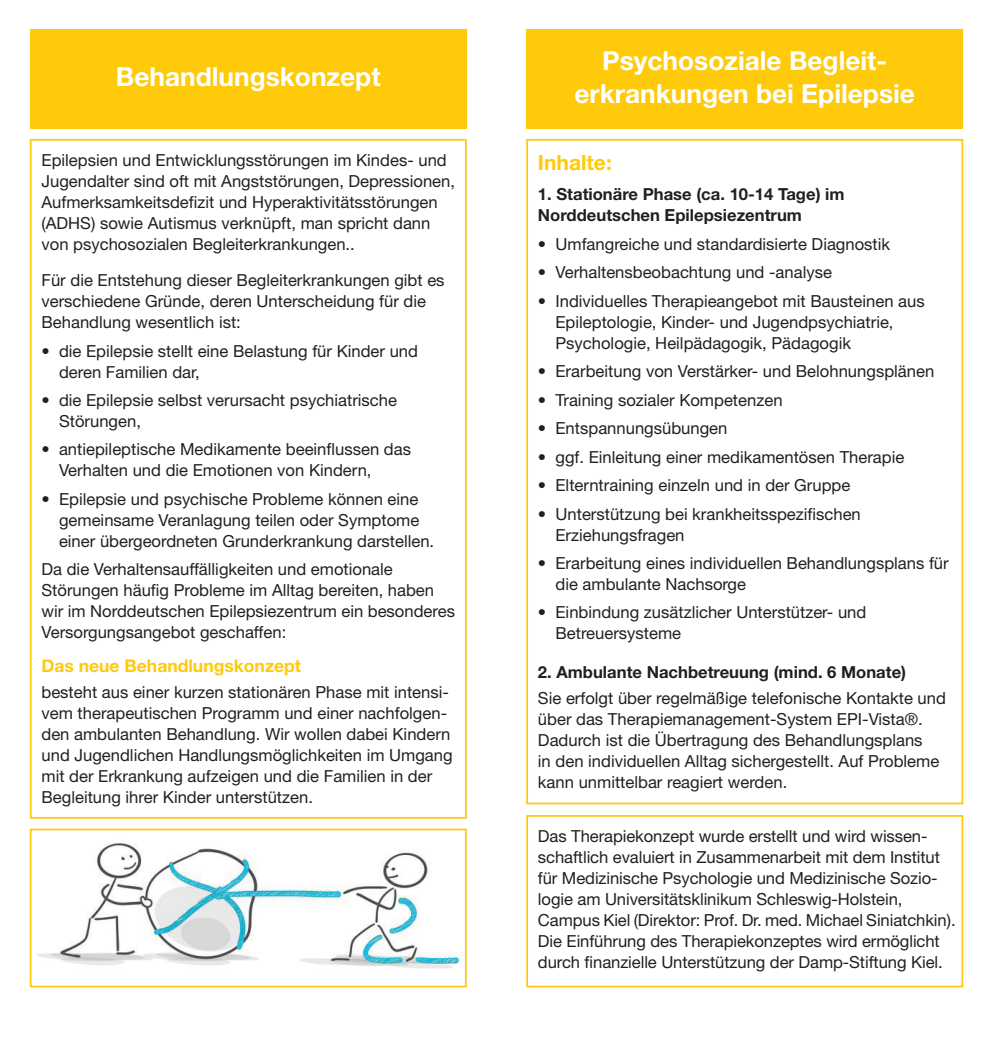
<style>
.page{position:relative;width:993px;height:1042px;background:#fff}
.page>*{position:absolute;margin:0;border:0;box-sizing:border-box;transform-origin:0 0}
.t1{font:700 26.25px/33.2px "Helvetica Neue";color:#fff;text-align:center}
.t2{font:700 21px "Helvetica Neue";color:#feca0a}
.t3{font:700 17.5px "Helvetica Neue";color:#feca0a}
.t4{font:16.62px/21px "Helvetica Neue";color:#231f20}
.t5{font:700 16.62px/21px "Helvetica Neue";color:#231f20}
</style>
<div class="page">
<div style="left:526px;top:139px;width:436px;height:665px;border:2px solid #feca0a"></div>
<img style="left:37px;top:843px;width:426px;height:126px">
<div style="left:30px;top:828px;width:436px;height:159px;border:2px solid #feca0a"></div>
<div style="left:30px;top:139px;width:436px;height:680px;border:2px solid #feca0a"></div>
<div style="left:526px;top:815px;width:436px;height:172px;border:2px solid #feca0a"></div>
<div style="left:30px;top:30px;width:436px;height:99px;background:#feca0a"></div>
<div style="left:526px;top:30px;width:436px;height:99px;background:#feca0a"></div>
<h1 class="t1" style="left:116px;top:60px;width:266px">Behandlungskonzept</h1>
<p class="t4" style="left:41px;top:149px;width:415px">Epilepsien und Entwicklungsstörungen im Kindes- und Jugendalter sind oft mit Angststörungen, Depressionen, Aufmerksamkeitsdefizit und Hyperaktivitätsstörungen (ADHS) sowie Autismus verknüpft, man spricht dann von psychosozialen Begleiterkrankungen..</p>
<p class="t4" style="left:41px;top:269px;width:404px">Für die Entstehung dieser Begleiterkrankungen gibt es verschiedene Gründe, deren Unterscheidung für die<br>Behandlung wesentlich ist:</p>
<p class="t4" style="left:59px;top:340px;width:360px;text-indent:-18px">• die Epilepsie stellt eine Belastung für Kinder und deren Familien dar,</p>
<p class="t4" style="left:59px;top:389px;width:339px;text-indent:-18px">• die Epilepsie selbst verursacht psychiatrische<br>Störungen,</p>
<p class="t4" style="left:59px;top:439px;width:353px;text-indent:-18px">• antiepileptische Medikamente beeinflussen das<br>Verhalten und die Emotionen von Kindern,</p>
<p class="t4" style="left:59px;top:488px;width:376px;text-indent:-18px">• Epilepsie und psychische Probleme können eine gemeinsame Veranlagung teilen oder Symptome einer übergeordneten Grunderkrankung darstellen.</p>
<p class="t4" style="left:41px;top:559px;width:415px">Da die Verhaltensauffälligkeiten und emotionale Störungen häufig Probleme im Alltag bereiten, haben wir im Norddeutschen Epilepsiezentrum ein besonderes Versorgungsangebot geschaffen:</p>
<p class="t3" style="left:41px;top:655px;width:261px">Das neue Behandlungskonzept</p>
<p class="t4" style="left:41px;top:681px;width:412px">besteht aus einer kurzen stationären Phase mit intensi&shy;vem therapeutischen Programm und einer nachfolgen&shy;den ambulanten Behandlung. Wir wollen dabei Kindern und Jugendlichen Handlungsmöglichkeiten im Umgang mit der Erkrankung aufzeigen und die Familien in der Begleitung ihrer Kinder unterstützen.</p>
<h1 class="t1" style="left:574px;top:43px;width:342px">Psychosoziale Begleit&shy;erkrankungen bei Epilepsie</h1>
<p class="t2" style="left:537px;top:149px;width:75px">Inhalte:</p>
<p class="t5" style="left:537px;top:184px;width:308px">1. Stationäre Phase (ca. 10-14 Tage) im<br>Norddeutschen Epilepsiezentrum</p>
<p class="t4" style="left:537px;top:233px;width:353px">• Umfangreiche und standardisierte Diagnostik</p>
<p class="t4" style="left:537px;top:262px;width:295px">• Verhaltensbeobachtung und -analyse</p>
<p class="t4" style="left:555px;top:290px;width:370px;text-indent:-18px">• Individuelles Therapieangebot mit Bausteinen aus<br>Epileptologie, Kinder- und Jugendpsychiatrie,<br>Psychologie, Heilpädagogik, Pädagogik</p>
<p class="t4" style="left:537px;top:361px;width:397px">• Erarbeitung von Verstärker- und Belohnungsplänen</p>
<p class="t4" style="left:537px;top:389px;width:246px">• Training sozialer Kompetenzen</p>
<p class="t4" style="left:537px;top:417px;width:191px">• Entspannungsübungen</p>
<p class="t4" style="left:537px;top:446px;width:368px">• ggf. Einleitung einer medikamentösen Therapie</p>
<p class="t4" style="left:537px;top:474px;width:314px">• Elterntraining einzeln und in der Gruppe</p>
<p class="t4" style="left:555px;top:503px;width:307px;text-indent:-18px">• Unterstützung bei krankheitsspezifischen<br>Erziehungsfragen</p>
<p class="t4" style="left:555px;top:552px;width:394px;text-indent:-18px">• Erarbeitung eines individuellen Behandlungsplans für die ambulante Nachsorge</p>
<p class="t4" style="left:555px;top:602px;width:312px;text-indent:-18px">• Einbindung zusätzlicher Unterstützer- und<br>Betreuersysteme</p>
<p class="t5" style="left:537px;top:661px;width:369px">2. Ambulante Nachbetreuung (mind. 6 Monate)</p>
<p class="t4" style="left:537px;top:687px;width:409px">Sie erfolgt über regelmäßige telefonische Kontakte und über das Therapiemanagement-System EPI-Vista®.<br>Dadurch ist die Übertragung des Behandlungsplans<br>in den individuellen Alltag sichergestellt. Auf Probleme kann unmittelbar reagiert werden.</p>
<p class="t4" style="left:537px;top:825px;width:419px">Das Therapiekonzept wurde erstellt und wird wissen&shy;schaftlich evaluiert in Zusammenarbeit mit dem Institut für Medizinische Psychologie und Medizinische Sozio&shy;logie am Universitätsklinikum Schleswig-Holstein, Campus Kiel (Direktor: Prof. Dr. med. Michael Siniatchkin).<br>Die Einführung des Therapiekonzeptes wird ermöglicht durch finanzielle Unterstützung der Damp-Stiftung Kiel.</p>
</div>
